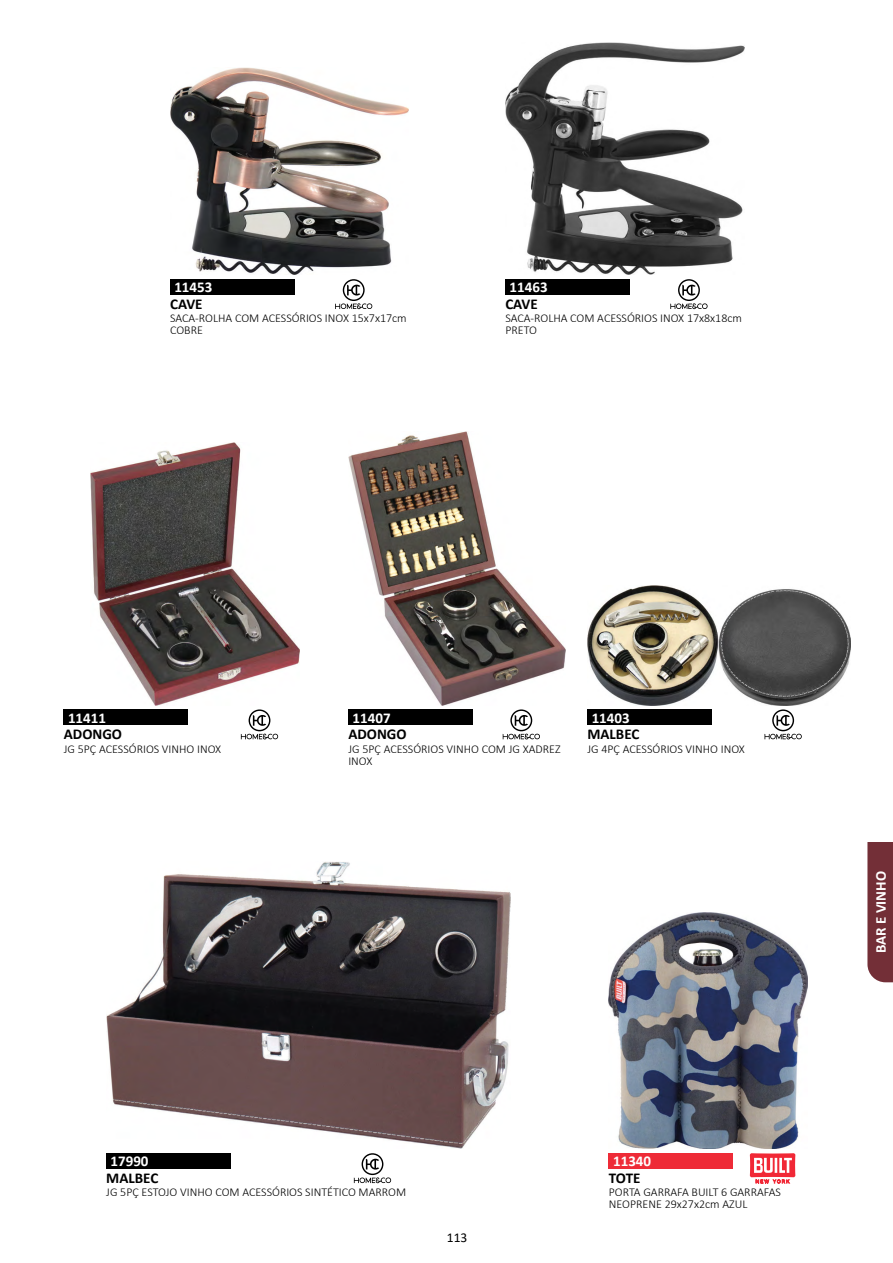
<style>
.page{position:relative;width:893px;height:1263px;background:#fff}
.page>*{position:absolute;margin:0;border:0;box-sizing:border-box;transform-origin:0 0}
.t1{font:700 15px "Calibri";color:#fff}
.t2{font:700 15px "Calibri";color:#000}
.t3{font:13.5px "Calibri";color:#000}
.t4{font:300 12px/12px "Calibri";color:#000}
</style>
<div class="page">
<div style="left:170px;top:279px;width:124px;height:15px;background:#000"></div>
<svg style="left:335px;top:279px;width:37px;height:30px"></svg>
<img style="left:170px;top:67px;width:239px;height:208px">
<div style="left:505px;top:279px;width:124px;height:15px;background:#000"></div>
<svg style="left:670px;top:279px;width:38px;height:30px"></svg>
<img style="left:505px;top:43px;width:239px;height:232px">
<div style="left:64px;top:709px;width:124px;height:15px;background:#000"></div>
<svg style="left:241px;top:709px;width:37px;height:30px"></svg>
<img style="left:91px;top:442px;width:209px;height:263px">
<div style="left:348px;top:709px;width:124px;height:15px;background:#000"></div>
<svg style="left:503px;top:709px;width:37px;height:30px"></svg>
<img style="left:348px;top:432px;width:218px;height:273px">
<div style="left:587px;top:709px;width:125px;height:15px;background:#000"></div>
<svg style="left:764px;top:709px;width:38px;height:30px"></svg>
<img style="left:587px;top:586px;width:263px;height:119px">
<div style="left:106px;top:1153px;width:124px;height:15px;background:#000"></div>
<svg style="left:354px;top:1153px;width:37px;height:30px"></svg>
<img style="left:106px;top:862px;width:404px;height:287px">
<div style="left:609px;top:1153px;width:124px;height:15px;background:#ee2b37"></div>
<svg style="left:750px;top:1153px;width:45px;height:30px"></svg>
<img style="left:609px;top:912px;width:199px;height:237px">
<div style="left:867px;top:842px;width:26px;height:140px;background:#732f37"></div>
<p class="t1" style="left:174px;top:277px;width:40px">11453</p>
<p class="t2" style="left:170px;top:294px;width:34px">CAVE</p>
<p class="t4" style="left:170px;top:312px;width:238px">SACA-ROLHA COM ACESSÓRIOS INOX 15x7x17cm<br>COBRE</p>
<p class="t1" style="left:510px;top:277px;width:40px">11463</p>
<p class="t2" style="left:505px;top:294px;width:34px">CAVE</p>
<p class="t4" style="left:505px;top:312px;width:238px">SACA-ROLHA COM ACESSÓRIOS INOX 17x8x18cm<br>PRETO</p>
<p class="t1" style="left:68px;top:707px;width:40px">11411</p>
<p class="t2" style="left:64px;top:724px;width:60px">ADONGO</p>
<p class="t1" style="left:353px;top:707px;width:40px">11407</p>
<p class="t2" style="left:348px;top:724px;width:60px">ADONGO</p>
<p class="t1" style="left:592px;top:707px;width:40px">11403</p>
<p class="t2" style="left:587px;top:724px;width:53px">MALBEC</p>
<p class="t4" style="left:64px;top:743px;width:159px">JG 5PÇ ACESSÓRIOS VINHO INOX</p>
<p class="t4" style="left:348px;top:743px;width:214px">JG 5PÇ ACESSÓRIOS VINHO COM JG XADREZ<br>INOX</p>
<p class="t4" style="left:587px;top:743px;width:159px">JG 4PÇ ACESSÓRIOS VINHO INOX</p>
<p class="t1" style="left:870px;top:953px;width:84px;rotate:-90deg">BAR E VINHO</p>
<p class="t1" style="left:111px;top:1151px;width:40px">17990</p>
<p class="t2" style="left:106px;top:1167px;width:53px">MALBEC</p>
<p class="t1" style="left:613px;top:1151px;width:40px">11340</p>
<p class="t2" style="left:609px;top:1167px;width:33px">TOTE</p>
<p class="t4" style="left:106px;top:1186px;width:301px">JG 5PÇ ESTOJO VINHO COM ACESSÓRIOS SINTÉTICO MARROM</p>
<p class="t4" style="left:609px;top:1186px;width:174px">PORTA GARRAFA BUILT 6 GARRAFAS<br>NEOPRENE 29x27x2cm AZUL</p>
<p class="t3" style="left:447px;top:1228px;width:22px">113</p>
</div>
